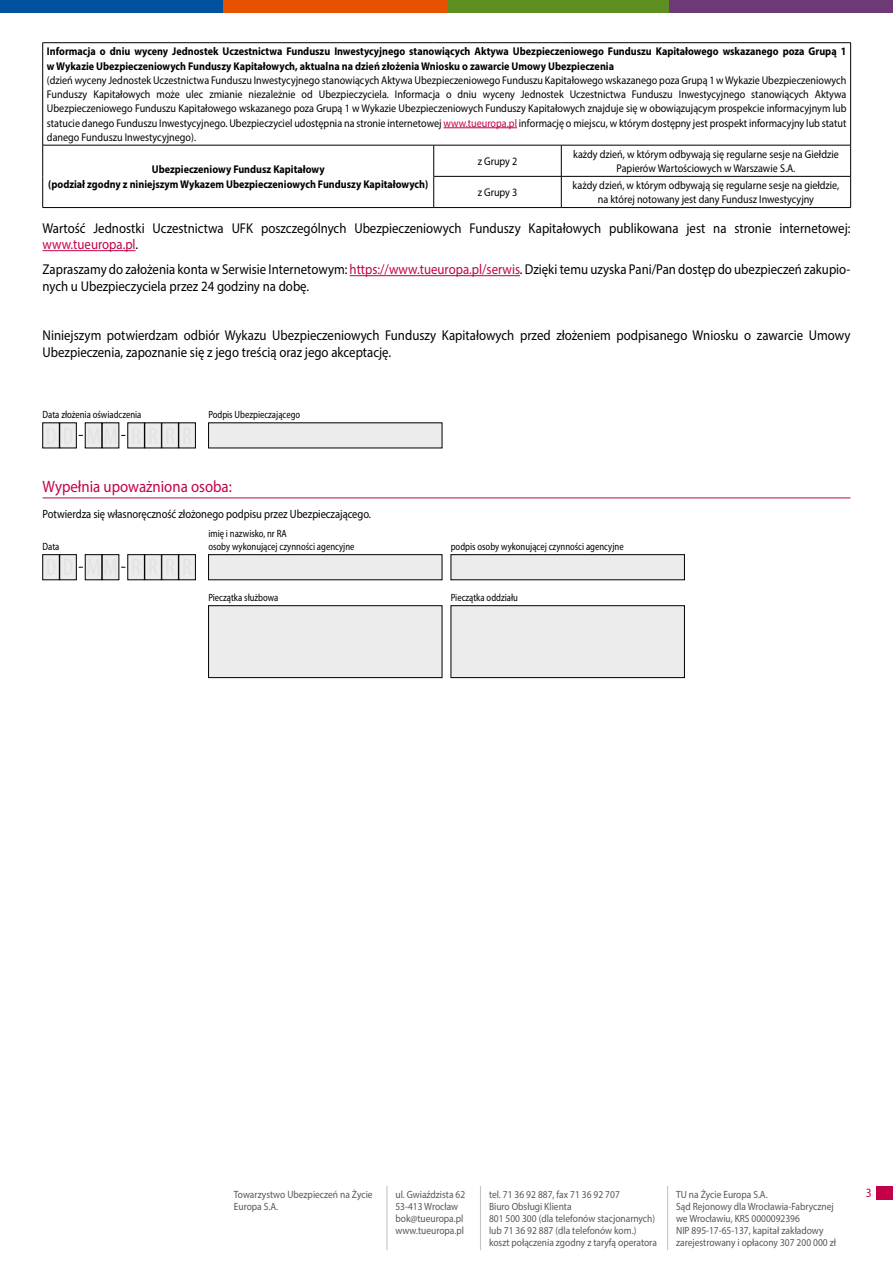
<style>
.page{position:relative;width:893px;height:1263px;background:#fff}
.page>*{position:absolute;margin:0;border:0;box-sizing:border-box;transform-origin:0 0}
.t1{font:16.5px "Myriad Pro";color:#c4004a;scale:.9 1}
.t2{font:14.25px/16.5px "Myriad Pro";color:#000;scale:.9 1}
.t3{font:12.75px "Myriad Pro";color:#c4004a;scale:.9 1}
.t4{font:12px "Myriad Pro";letter-spacing:-.005em;color:#000;scale:.88 1}
.t5{font:11.25px/14.2px "Myriad Pro";color:#000;text-align:center;scale:.9 1}
.t6{font:700 11.25px/14.2px "Myriad Pro";color:#000;scale:.9 1}
.t7{font:10.5px/12px "Myriad Pro";color:#565656;scale:.9 1}
.t8{font:semi-condensed 10.5px "Myriad Pro";color:#000;scale:.9 1}
.s1{color:#c4004a}
</style>
<div class="page">
<div style="left:446px;top:0;width:224px;height:13px;background:#5c8e20"></div>
<div style="left:670px;top:0;width:223px;height:13px;background:#6d3a77"></div>
<div style="left:0;top:0;width:223px;height:13px;background:#00529e"></div>
<div style="left:223px;top:0;width:223px;height:13px;background:#e65200"></div>
<div style="left:876px;top:1186px;width:17px;height:13px;background:#c4004a"></div>
<hr style="left:386px;top:1186px;width:1px;height:64px;background:#c5c6c6">
<hr style="left:480px;top:1186px;width:1px;height:64px;background:#c5c6c6">
<hr style="left:667px;top:1186px;width:1px;height:64px;background:#c5c6c6">
<hr style="left:43px;top:250px;width:93px;height:1px;background:#c4004a">
<hr style="left:350px;top:275px;width:170px;height:1px;background:#c4004a">
<svg style="left:43px;top:43px;width:807px;height:164px"></svg>
<hr style="left:434px;top:145px;width:127px;height:1px;background:#000">
<hr style="left:561px;top:145px;width:290px;height:1px;background:#000">
<hr style="left:561px;top:145px;width:1px;height:31px;background:#000">
<hr style="left:434px;top:176px;width:127px;height:1px;background:#000">
<hr style="left:561px;top:176px;width:290px;height:1px;background:#000">
<hr style="left:561px;top:177px;width:1px;height:30px;background:#000">
<hr style="left:43px;top:42px;width:391px;height:1px;background:#000">
<hr style="left:42px;top:43px;width:1px;height:102px;background:#000">
<hr style="left:434px;top:42px;width:127px;height:1px;background:#000">
<hr style="left:561px;top:42px;width:290px;height:1px;background:#000">
<hr style="left:850px;top:43px;width:1px;height:102px;background:#000">
<hr style="left:850px;top:145px;width:1px;height:31px;background:#000">
<hr style="left:850px;top:177px;width:1px;height:30px;background:#000">
<hr style="left:434px;top:207px;width:127px;height:1px;background:#000">
<hr style="left:561px;top:207px;width:290px;height:1px;background:#000">
<hr style="left:43px;top:145px;width:391px;height:1px;background:#000">
<hr style="left:42px;top:145px;width:1px;height:31px;background:#000">
<hr style="left:433px;top:145px;width:1px;height:31px;background:#000">
<hr style="left:42px;top:176px;width:1px;height:31px;background:#000">
<hr style="left:433px;top:177px;width:1px;height:30px;background:#000">
<hr style="left:43px;top:207px;width:391px;height:1px;background:#000">
<hr style="left:443px;top:127px;width:74px;height:1px;background:#c4004a">
<div style="left:43px;top:423px;width:16px;height:25px;background:#ececed"></div>
<div style="left:43px;top:423px;width:17px;height:25px;border:1px solid #000"></div>
<div style="left:85px;top:423px;width:17px;height:25px;background:#ececed"></div>
<div style="left:128px;top:423px;width:16px;height:25px;background:#ececed"></div>
<div style="left:128px;top:423px;width:17px;height:25px;border:1px solid #000"></div>
<div style="left:162px;top:423px;width:16px;height:25px;background:#ececed"></div>
<div style="left:162px;top:423px;width:17px;height:25px;border:1px solid #000"></div>
<div style="left:60px;top:423px;width:16px;height:25px;background:#ececed"></div>
<div style="left:60px;top:423px;width:17px;height:25px;border:1px solid #000"></div>
<div style="left:102px;top:423px;width:17px;height:25px;background:#ececed"></div>
<div style="left:145px;top:423px;width:16px;height:25px;background:#ececed"></div>
<div style="left:145px;top:423px;width:17px;height:25px;border:1px solid #000"></div>
<div style="left:179px;top:423px;width:16px;height:25px;background:#ececed"></div>
<div style="left:179px;top:423px;width:17px;height:25px;border:1px solid #000"></div>
<div style="left:209px;top:423px;width:233px;height:25px;background:#ececed"></div>
<div style="left:209px;top:555px;width:233px;height:25px;background:#ececed"></div>
<div style="left:208px;top:554px;width:234px;height:26px;border:1px solid #000"></div>
<div style="left:451px;top:555px;width:233px;height:25px;background:#ececed"></div>
<div style="left:451px;top:554px;width:234px;height:26px;border:1px solid #000"></div>
<div style="left:43px;top:555px;width:16px;height:25px;background:#ececed"></div>
<div style="left:43px;top:554px;width:17px;height:26px;border:1px solid #000"></div>
<div style="left:85px;top:555px;width:17px;height:25px;background:#ececed"></div>
<div style="left:128px;top:555px;width:16px;height:25px;background:#ececed"></div>
<div style="left:128px;top:554px;width:17px;height:26px;border:1px solid #000"></div>
<div style="left:162px;top:555px;width:16px;height:25px;background:#ececed"></div>
<div style="left:162px;top:554px;width:17px;height:26px;border:1px solid #000"></div>
<div style="left:60px;top:555px;width:16px;height:25px;background:#ececed"></div>
<div style="left:60px;top:554px;width:17px;height:26px;border:1px solid #000"></div>
<div style="left:102px;top:555px;width:17px;height:25px;background:#ececed"></div>
<div style="left:145px;top:555px;width:16px;height:25px;background:#ececed"></div>
<div style="left:145px;top:554px;width:17px;height:26px;border:1px solid #000"></div>
<div style="left:179px;top:555px;width:16px;height:25px;background:#ececed"></div>
<div style="left:179px;top:554px;width:17px;height:26px;border:1px solid #000"></div>
<div style="left:209px;top:606px;width:233px;height:72px;background:#ececed"></div>
<div style="left:208px;top:605px;width:234px;height:73px;border:1px solid #000"></div>
<div style="left:451px;top:606px;width:233px;height:72px;background:#ececed"></div>
<div style="left:451px;top:605px;width:234px;height:73px;border:1px solid #000"></div>
<hr style="left:43px;top:497px;width:807px;height:1px;background:#c4004a">
<p class="t6" style="left:47px;top:44px;width:890px">Informacja o dniu wyceny Jednostek Uczestnictwa Funduszu Inwestycyjnego stanowiących Aktywa Ubezpieczeniowego Funduszu Kapitałowego wskazanego poza Grupą 1 w Wykazie Ubezpieczeniowych Funduszy Kapitałowych, aktualna na dzień złożenia Wniosku o zawarcie Umowy Ubezpieczenia</p>
<p class="t5" style="left:47px;top:73px;width:890px;text-align:justify">(dzień wyceny Jednostek Uczestnictwa Funduszu Inwestycyjnego stanowiących Aktywa Ubezpieczeniowego Funduszu Kapitałowego wskazanego poza Grupą 1 w Wykazie Ubezpieczeniowych Funduszy Kapitałowych może ulec zmianie niezależnie od Ubezpieczyciela. Informacja o dniu wyceny Jednostek Uczestnictwa Funduszu Inwestycyjnego stanowiących Aktywa Ubezpieczeniowego Funduszu Kapitałowego wskazanego poza Grupą 1 w Wykazie Ubezpieczeniowych Funduszy Kapitałowych znajduje się w obowiązującym prospekcie informacyjnym lub statucie danego Funduszu Inwestycyjnego. Ubezpieczyciel udostępnia na stronie internetowej <span class="s1">www.tueuropa.pl</span> informację o miejscu, w którym dostępny jest prospekt informacyjny lub statut danego Funduszu Inwestycyjnego).</p>
<p class="t6" style="left:48px;top:162px;width:424px;text-align:center">Ubezpieczeniowy Fundusz Kapitałowy<br>(podział zgodny z niniejszym Wykazem Ubezpieczeniowych Funduszy Kapitałowych)</p>
<p class="t5" style="left:478px;top:154px;width:46px">z Grupy 2</p>
<p class="t5" style="left:573px;top:147px;width:297px">każdy dzień, w którym odbywają się regularne sesje na Giełdzie<br>Papierów Wartościowych w Warszawie S.A.</p>
<p class="t5" style="left:478px;top:185px;width:46px">z Grupy 3</p>
<p class="t5" style="left:573px;top:178px;width:298px">każdy dzień, w którym odbywają się regularne sesje na giełdzie, na której notowany jest dany Fundusz Inwestycyjny</p>
<p class="t2" style="left:43px;top:219px;width:899px">Wartość Jednostki Uczestnictwa UFK poszczególnych Ubezpieczeniowych Funduszy Kapitałowych publikowana jest na stronie internetowej: <span class="s1">www.tueuropa.pl</span>.</p>
<p class="t2" style="left:43px;top:261px;width:899px">Zapraszamy do założenia konta w Serwisie Internetowym: <span class="s1">https://www.tueuropa.pl/serwis</span>. Dzięki temu uzyska Pani/Pan dostęp do ubezpieczeń zakupio&shy;nych u Ubezpieczyciela przez 24 godziny na dobę.</p>
<p class="t2" style="left:43px;top:327px;width:899px">Niniejszym potwierdzam odbiór Wykazu Ubezpieczeniowych Funduszy Kapitałowych przed złożeniem podpisanego Wniosku o zawarcie Umowy<br>Ubezpieczenia, zapoznanie się z jego treścią oraz jego akceptację.</p>
<p class="t8" style="left:43px;top:409px;width:111px">Data złożenia oświadczenia</p>
<p class="t8" style="left:208px;top:409px;width:104px">Podpis Ubezpieczającego</p>
<h1 class="t1" style="left:43px;top:477px;width:212px">Wypełnia upoważniona osoba:</h1>
<p class="t4" style="left:43px;top:506px;width:375px">Potwierdza się własnoręczność złożonego podpisu przez Ubezpieczającego.</p>
<p class="t8" style="left:208px;top:528px;width:89px">imię i nazwisko, nr RA</p>
<p class="t8" style="left:43px;top:541px;width:20px">Data</p>
<p class="t8" style="left:208px;top:540px;width:164px">osoby wykonującej czynności agencyjne</p>
<p class="t8" style="left:451px;top:540px;width:194px">podpis osoby wykonującej czynności agencyjne</p>
<p class="t8" style="left:208px;top:592px;width:79px">Pieczątka służbowa</p>
<p class="t8" style="left:451px;top:592px;width:76px">Pieczątka oddziału</p>
<p class="t7" style="left:234px;top:1188px;width:156px">Towarzystwo Ubezpieczeń na Życie</p>
<p class="t3" style="left:866px;top:1185px;width:8px">3</p>
<p class="t7" style="left:234px;top:1200px;width:51px">Europa S.A.</p>
<p class="t7" style="left:395px;top:1188px;width:79px">ul. Gwiaździsta 62<br>53-413 Wrocław bok@tueuropa.pl www.tueuropa.pl</p>
<p class="t7" style="left:489px;top:1188px;width:188px">tel. 71 36 92 887, fax 71 36 92 707<br>Biuro Obsługi Klienta<br>801 500 300 (dla telefonów stacjonarnych) lub 71 36 92 887 (dla telefonów kom.) koszt połączenia zgodny z taryfą operatora</p>
<p class="t7" style="left:676px;top:1188px;width:179px">TU na Życie Europa S.A.<br>Sąd Rejonowy dla Wrocławia-Fabrycznej we Wrocławiu, KRS 0000092396<br>NIP 895-17-65-137, kapitał zakładowy zarejestrowany i opłacony 307 200 000 zł</p>
</div>
